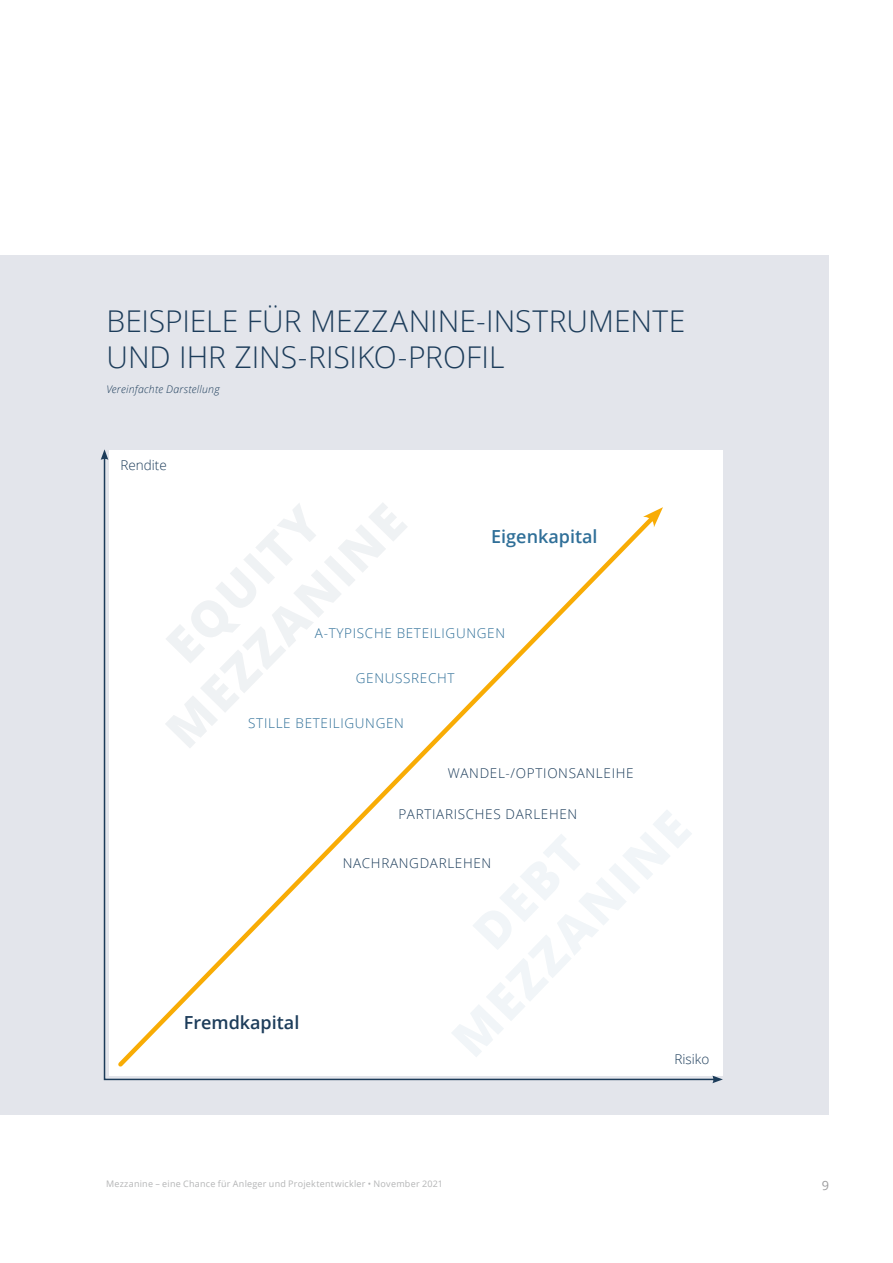
<style>
.page{position:relative;width:893px;height:1263px;background:#fff}
.page>*{position:absolute;margin:0;border:0;box-sizing:border-box;transform-origin:0 0}
.t1{font:300 30px/36px "Open Sans";color:#1c3c5a}
.t2{font:600 18px "Open Sans";color:#2f6f98}
.t3{font:600 18px "Open Sans";color:#1c3c5a}
.t4{font:300 13.5px "Open Sans";letter-spacing:.05em;color:#1c3c5a}
.t5{font:300 13.5px "Open Sans";letter-spacing:.05em;color:#2f6f98}
.t6{font:300 13.5px "Open Sans";color:#1c3c5a}
.t7{font:12.75px "Open Sans";color:#9c9c9d}
.t8{font:italic 300 10.5px "Open Sans";letter-spacing:.025em;color:#1c3c5a}
.t9{font:9px "Open Sans";letter-spacing:.025em;color:#b4b5b6}
</style>
<div class="page">
<div style="left:1px;top:255px;width:828px;height:859px;background:#e3e5eb"></div>
<div style="left:110px;top:450px;width:613px;height:626px;background:#fff"></div>
<svg style="left:103px;top:456px;width:609px;height:625px"></svg>
<svg style="left:101px;top:449px;width:7px;height:11px"></svg>
<svg style="left:712px;top:1075px;width:11px;height:8px"></svg>
<svg style="left:114px;top:510px;width:547px;height:561px"></svg>
<svg style="left:643px;top:507px;width:20px;height:20px"></svg>
<h1 class="t1" style="left:106px;top:302px;width:580px">BEISPIELE FÜR MEZZANINE-INSTRUMENTE<br>UND IHR ZINS-RISIKO-PROFIL</h1>
<p class="t8" style="left:106px;top:382px;width:115px">Vereinfachte Darstellung</p>
<p class="t6" style="left:120px;top:456px;width:48px">Rendite</p>
<h2 class="t2" style="left:491px;top:524px;width:108px">Eigenkapital</h2>
<p class="t5" style="left:315px;top:624px;width:192px">A-TYPISCHE BETEILIGUNGEN</p>
<p class="t5" style="left:356px;top:669px;width:100px">GENUSSRECHT</p>
<p class="t5" style="left:248px;top:714px;width:157px">STILLE BETEILIGUNGEN</p>
<p class="t4" style="left:448px;top:764px;width:187px">WANDEL-/OPTIONSANLEIHE</p>
<p class="t4" style="left:398px;top:805px;width:180px">PARTIARISCHES DARLEHEN</p>
<p class="t4" style="left:343px;top:854px;width:150px">NACHRANGDARLEHEN</p>
<h2 class="t3" style="left:184px;top:1010px;width:117px">Fremdkapital</h2>
<p class="t4" style="left:674px;top:1050px;width:36px">Risiko</p>
<p class="t9" style="left:106px;top:1177px;width:338px">Mezzanine – eine Chance für Anleger und Projektentwickler • November 2021</p>
<p class="t7" style="left:822px;top:1176px;width:9px">9</p>
</div>
